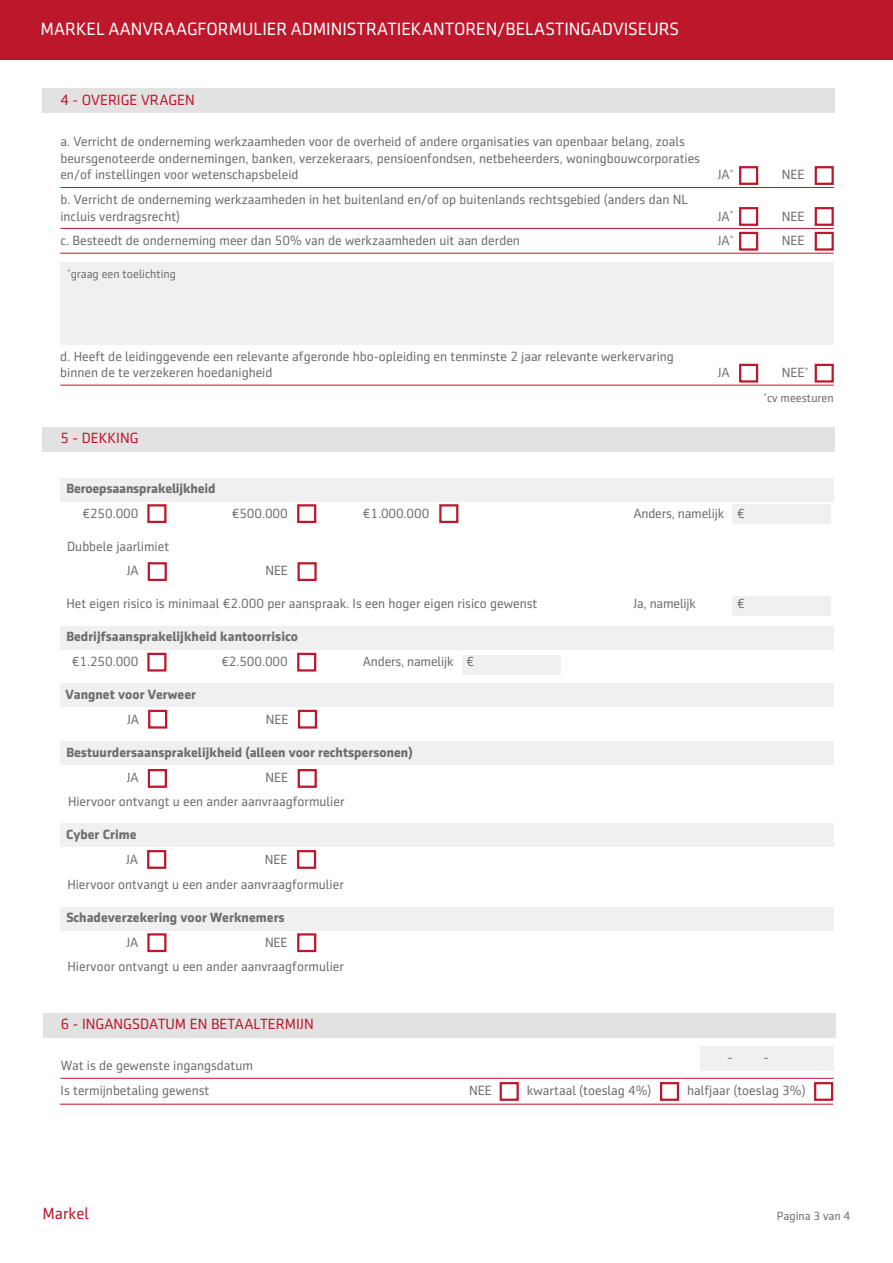
<style>
.page{position:relative;width:893px;height:1263px;background:#fff}
.page>*{position:absolute;margin:0;border:0;box-sizing:border-box;transform-origin:0 0}
.t1{font:18px "Sentico Sans DT";color:#fff}
.t2{font:16.5px "Sentico Sans DT";color:#bd172b}
.t3{font:15px "Sentico Sans DT";color:#bd172b}
.t4{font:13.5px/24.8px "Sentico Sans DT";color:#6e6d6f}
.t5{font:700 13.5px "Sentico Sans DT";color:#6e6d6f}
.t6{font:12px "Sentico Sans DT";color:#6e6d6f}
</style>
<div class="page">
<div style="left:700px;top:1046px;width:134px;height:25px;background:#f0f0f0"></div>
<div style="left:60px;top:262px;width:774px;height:82px;background:#f0f0f0"></div>
<div style="left:0;top:0;width:893px;height:59px;background:#bd172b"></div>
<div style="left:43px;top:89px;width:792px;height:24px;background:#e2e2e2"></div>
<div style="left:739px;top:166px;width:19px;height:19px;background:#fff;border:2px solid #bd172b"></div>
<div style="left:815px;top:166px;width:19px;height:19px;background:#fff;border:2px solid #bd172b"></div>
<hr style="left:60px;top:187px;width:774px;height:1px;background:#bd172b">
<hr style="left:60px;top:228px;width:774px;height:1px;background:#bd172b">
<hr style="left:60px;top:253px;width:774px;height:1px;background:#bd172b">
<div style="left:739px;top:207px;width:19px;height:19px;background:#fff;border:2px solid #bd172b"></div>
<div style="left:739px;top:232px;width:19px;height:19px;background:#fff;border:2px solid #bd172b"></div>
<div style="left:815px;top:207px;width:19px;height:19px;background:#fff;border:2px solid #bd172b"></div>
<div style="left:815px;top:232px;width:19px;height:19px;background:#fff;border:2px solid #bd172b"></div>
<div style="left:739px;top:364px;width:19px;height:19px;background:#fff;border:2px solid #bd172b"></div>
<div style="left:815px;top:364px;width:19px;height:19px;background:#fff;border:2px solid #bd172b"></div>
<hr style="left:60px;top:385px;width:774px;height:1px;background:#bd172b">
<div style="left:43px;top:1013px;width:792px;height:24px;background:#e2e2e2"></div>
<div style="left:60px;top:478px;width:774px;height:23px;background:#f0f0f0"></div>
<div style="left:60px;top:683px;width:773px;height:24px;background:#f0f0f0"></div>
<div style="left:60px;top:626px;width:774px;height:24px;background:#f0f0f0"></div>
<div style="left:60px;top:741px;width:774px;height:24px;background:#f0f0f0"></div>
<div style="left:733px;top:504px;width:98px;height:20px;background:#f0f0f0"></div>
<div style="left:462px;top:655px;width:98px;height:19px;background:#f0f0f0"></div>
<div style="left:147px;top:504px;width:19px;height:19px;background:#fff;border:2px solid #bd172b"></div>
<div style="left:148px;top:710px;width:19px;height:18px;background:#fff;border:2px solid #bd172b"></div>
<div style="left:147px;top:653px;width:19px;height:18px;background:#fff;border:2px solid #bd172b"></div>
<div style="left:297px;top:504px;width:19px;height:19px;background:#fff;border:2px solid #bd172b"></div>
<div style="left:297px;top:653px;width:19px;height:18px;background:#fff;border:2px solid #bd172b"></div>
<div style="left:439px;top:504px;width:19px;height:19px;background:#fff;border:2px solid #bd172b"></div>
<div style="left:298px;top:710px;width:19px;height:18px;background:#fff;border:2px solid #bd172b"></div>
<div style="left:43px;top:427px;width:792px;height:25px;background:#e2e2e2"></div>
<hr style="left:60px;top:1078px;width:774px;height:1px;background:#bd172b">
<div style="left:733px;top:595px;width:98px;height:20px;background:#f0f0f0"></div>
<div style="left:60px;top:824px;width:774px;height:23px;background:#f0f0f0"></div>
<div style="left:147px;top:850px;width:19px;height:19px;background:#fff;border:2px solid #bd172b"></div>
<div style="left:297px;top:850px;width:19px;height:19px;background:#fff;border:2px solid #bd172b"></div>
<div style="left:148px;top:562px;width:19px;height:19px;background:#fff;border:2px solid #bd172b"></div>
<div style="left:297px;top:562px;width:20px;height:19px;background:#fff;border:2px solid #bd172b"></div>
<div style="left:148px;top:769px;width:19px;height:19px;background:#fff;border:2px solid #bd172b"></div>
<div style="left:298px;top:769px;width:19px;height:19px;background:#fff;border:2px solid #bd172b"></div>
<hr style="left:60px;top:1104px;width:773px;height:1px;background:#bd172b">
<div style="left:500px;top:1082px;width:19px;height:19px;background:#fff;border:2px solid #bd172b"></div>
<div style="left:660px;top:1082px;width:19px;height:19px;background:#fff;border:2px solid #bd172b"></div>
<div style="left:814px;top:1082px;width:19px;height:19px;background:#fff;border:2px solid #bd172b"></div>
<div style="left:60px;top:907px;width:774px;height:23px;background:#f0f0f0"></div>
<div style="left:147px;top:933px;width:19px;height:19px;background:#fff;border:2px solid #bd172b"></div>
<div style="left:297px;top:933px;width:19px;height:19px;background:#fff;border:2px solid #bd172b"></div>
<h1 class="t1" style="left:41px;top:19px;width:640px">MARKEL AANVRAAGFORMULIER ADMINISTRATIEKANTOREN/BELASTINGADVISEURS</h1>
<p class="t3" style="left:60px;top:92px;width:136px">4 - OVERIGE VRAGEN</p>
<p class="t4" style="left:60px;top:133px;width:641px;line-height:16.5px">a. Verricht de onderneming werkzaamheden voor de overheid of andere organisaties van openbaar belang, zoals beursgenoteerde ondernemingen, banken, verzekeraars, pensioenfondsen, netbeheerders, woningbouwcorporaties en/of instellingen voor wetenschapsbeleid</p>
<p class="t4" style="left:60px;top:191px;width:629px;line-height:16.5px">b. Verricht de onderneming werkzaamheden in het buitenland en/of op buitenlands rechtsgebied (anders dan NL incluis verdragsrecht)</p>
<p class="t4" style="left:60px;top:228px;width:461px">c. Besteedt de onderneming meer dan 50% van de werkzaamheden uit aan derden</p>
<p class="t6" style="left:67px;top:268px;width:110px"><sup>*</sup>graag een toelichting</p>
<p class="t4" style="left:718px;top:162px;width:17px">JA<sup>*</sup></p>
<p class="t4" style="left:782px;top:162px;width:24px">NEE</p>
<p class="t4" style="left:718px;top:204px;width:17px">JA<sup>*<br></sup>JA<sup>*</sup></p>
<p class="t4" style="left:782px;top:204px;width:24px">NEE<br>NEE</p>
<p class="t4" style="left:60px;top:348px;width:615px;line-height:16.5px">d. Heeft de leidinggevende een relevante afgeronde hbo-opleiding en tenminste 2 jaar relevante werkervaring binnen de te verzekeren hoedanigheid</p>
<p class="t3" style="left:60px;top:430px;width:80px">5 - DEKKING</p>
<p class="t5" style="left:66px;top:480px;width:151px">Beroepsaansprakelijkheid</p>
<p class="t4" style="left:718px;top:360px;width:14px">JA</p>
<p class="t4" style="left:782px;top:360px;width:28px">NEE<sup>*</sup></p>
<p class="t6" style="left:763px;top:391px;width:72px"><sup>*</sup>cv meesturen</p>
<p class="t4" style="left:83px;top:501px;width:57px">€250.000</p>
<p class="t4" style="left:67px;top:534px;width:104px">Dubbele jaarlimiet</p>
<p class="t4" style="left:232px;top:501px;width:57px">€500.000</p>
<p class="t4" style="left:363px;top:501px;width:68px">€1.000.000</p>
<p class="t4" style="left:633px;top:501px;width:92px">Anders, namelijk</p>
<p class="t4" style="left:127px;top:558px;width:13px">JA</p>
<p class="t4" style="left:265px;top:558px;width:24px">NEE</p>
<p class="t4" style="left:737px;top:501px;width:9px">€</p>
<p class="t4" style="left:66px;top:591px;width:473px">Het eigen risico is minimaal €2.000 per aanspraak. Is een hoger eigen risico gewenst</p>
<p class="t5" style="left:66px;top:629px;width:233px">Bedrijfsaansprakelijkheid kantoorrisico</p>
<p class="t4" style="left:72px;top:649px;width:68px">€1.250.000</p>
<p class="t5" style="left:66px;top:687px;width:132px">Vangnet voor Verweer</p>
<p class="t4" style="left:127px;top:707px;width:13px">JA</p>
<p class="t4" style="left:221px;top:649px;width:68px">€2.500.000</p>
<p class="t4" style="left:266px;top:707px;width:24px">NEE</p>
<p class="t4" style="left:363px;top:649px;width:92px">Anders, namelijk</p>
<p class="t5" style="left:66px;top:744px;width:348px">Bestuurdersaansprakelijkheid (alleen voor rechtspersonen)</p>
<p class="t4" style="left:68px;top:765px;width:278px;text-indent:198px">NEE<br>Hiervoor ontvangt u een ander aanvraagformulier</p>
<p class="t4" style="left:127px;top:765px;width:13px">JA</p>
<p class="t5" style="left:66px;top:827px;width:72px">Cyber Crime</p>
<p class="t4" style="left:126px;top:847px;width:13px">JA</p>
<p class="t4" style="left:67px;top:847px;width:278px;text-indent:198px">NEE<br>Hiervoor ontvangt u een ander aanvraagformulier</p>
<p class="t5" style="left:66px;top:909px;width:220px">Schadeverzekering voor Werknemers</p>
<p class="t4" style="left:127px;top:930px;width:13px">JA</p>
<p class="t4" style="left:68px;top:930px;width:278px;text-indent:198px">NEE<br>Hiervoor ontvangt u een ander aanvraagformulier</p>
<p class="t4" style="left:466px;top:649px;width:9px">€</p>
<p class="t3" style="left:61px;top:1015px;width:254px">6 - INGANGSDATUM EN BETAALTERMIJN</p>
<p class="t4" style="left:61px;top:1053px;width:194px">Wat is de gewenste ingangsdatum</p>
<p class="t4" style="left:633px;top:591px;width:64px">Ja, namelijk</p>
<p class="t4" style="left:737px;top:591px;width:9px">€</p>
<p class="t4" style="left:727px;top:1045px;width:43px">- -</p>
<p class="t4" style="left:61px;top:1078px;width:150px">Is termijnbetaling gewenst</p>
<p class="t4" style="left:469px;top:1078px;width:24px">NEE</p>
<p class="t4" style="left:527px;top:1078px;width:126px">kwartaal (toeslag 4%)</p>
<p class="t4" style="left:687px;top:1078px;width:120px">halfjaar (toeslag 3%)</p>
<p class="t2" style="left:43px;top:1204px;width:48px">Markel</p>
<p class="t6" style="left:777px;top:1210px;width:75px">Pagina 3 van 4</p>
</div>
